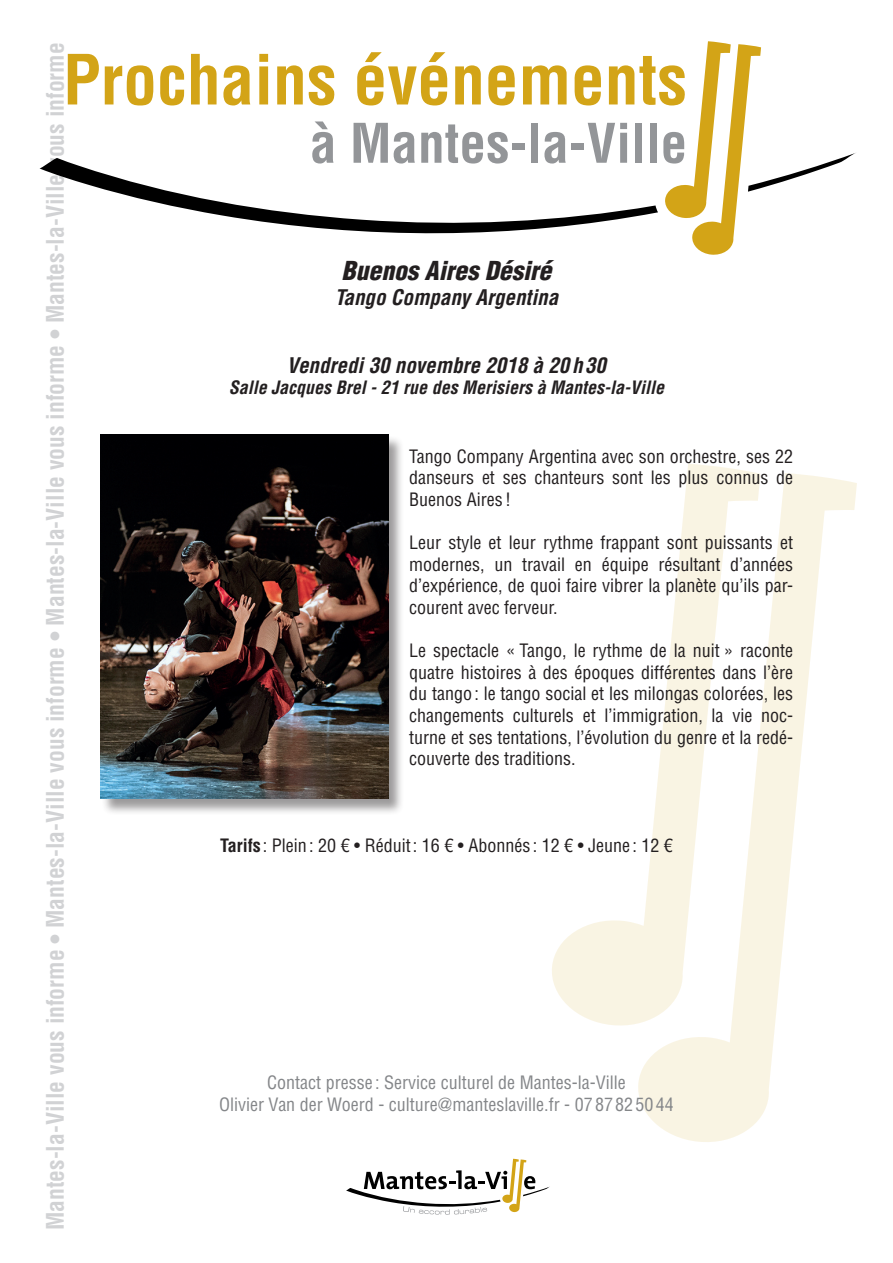
<style>
.page{position:relative;width:893px;height:1263px;background:#fff}
.page>*{position:absolute;margin:0;border:0;box-sizing:border-box;transform-origin:0 0}
.t1{font:700 condensed 67.5px "Helvetica LT Std";color:#d3a417}
.t2{font:700 condensed 53.25px "Helvetica LT Std";color:#939598}
.t3{font:italic 900 condensed 25.5px "Helvetica LT Std";color:#231f20}
.t4{font:700 condensed 23.55px "Helvetica LT Std";color:#d1d2d4}
.t5{font:italic 700 condensed 21px "Helvetica LT Std";color:#231f20}
.t6{font:condensed 18px/21.6px "Helvetica LT Std";color:#231f20;text-align:justify}
.t7{font:condensed 18px "Helvetica LT Std";color:#848689}
.t8{font:italic 700 condensed 18px "Helvetica LT Std";color:#231f20}
.s1{font-weight:700}
</style>
<div class="page">
<svg style="left:346px;top:1159px;width:204px;height:55px"></svg>
<svg style="left:552px;top:464px;width:305px;height:678px"></svg>
<svg style="left:39px;top:153px;width:817px;height:81px"></svg>
<svg style="left:664px;top:41px;width:97px;height:214px"></svg>
<div style="left:101px;top:435px;width:304px;height:380px;background:#231f20;opacity:.45"></div>
<img style="left:101px;top:435px;width:287px;height:363px">
<h3 class="t4" style="left:40px;top:1230px;width:1189px;rotate:-90deg">Mantes-la-Ville vous informe • Mantes-la-Ville vous informe • Mantes-la-Ville vous informe • Mantes-la-Ville vous informe</h3>
<h1 class="t1" style="left:63px;top:38px;width:626px">Prochains événements</h1>
<h2 class="t2" style="left:310px;top:110px;width:379px">à Mantes-la-Ville</h2>
<p class="t3" style="left:342px;top:254px;width:211px">Buenos Aires Désiré</p>
<p class="t5" style="left:335px;top:284px;width:225px">Tango Company Argentina</p>
<p class="t5" style="left:287px;top:352px;width:321px">Vendredi 30 novembre 2018 à 20 h 30</p>
<p class="t8" style="left:229px;top:376px;width:437px">Salle Jacques Brel - 21 rue des Merisiers à Mantes-la-Ville</p>
<p class="t6" style="left:409px;top:445px;width:385px">Tango Company Argentina avec son orchestre, ses 22 danseurs et ses chanteurs sont les plus connus de Buenos Aires !</p>
<p class="t6" style="left:409px;top:532px;width:385px">Leur style et leur rythme frappant sont puissants et modernes, un travail en équipe résultant d’années d’expérience, de quoi faire vibrer la planète qu’ils par&shy;courent avec ferveur.</p>
<p class="t6" style="left:409px;top:640px;width:385px">Le spectacle « Tango, le rythme de la nuit » raconte quatre histoires à des époques différentes dans l’ère du tango: le tango social et les milongas colorées, les changements culturels et l’immigration, la vie noc&shy;turne et ses tentations, l’évolution du genre et la redé&shy;couverte des traditions.</p>
<p class="t6" style="left:220px;top:834px;width:454px"><span class="s1">Tarifs</span> : Plein : 20 € • Réduit: 16 € • Abonnés : 12 € • Jeune : 12 €</p>
<p class="t7" style="left:267px;top:1071px;width:360px">Contact presse : Service culturel de Mantes-la-Ville</p>
<p class="t7" style="left:219px;top:1093px;width:456px">Olivier Van der Woerd - culture@manteslaville.fr - 07 87 82 50 44</p>
</div>
